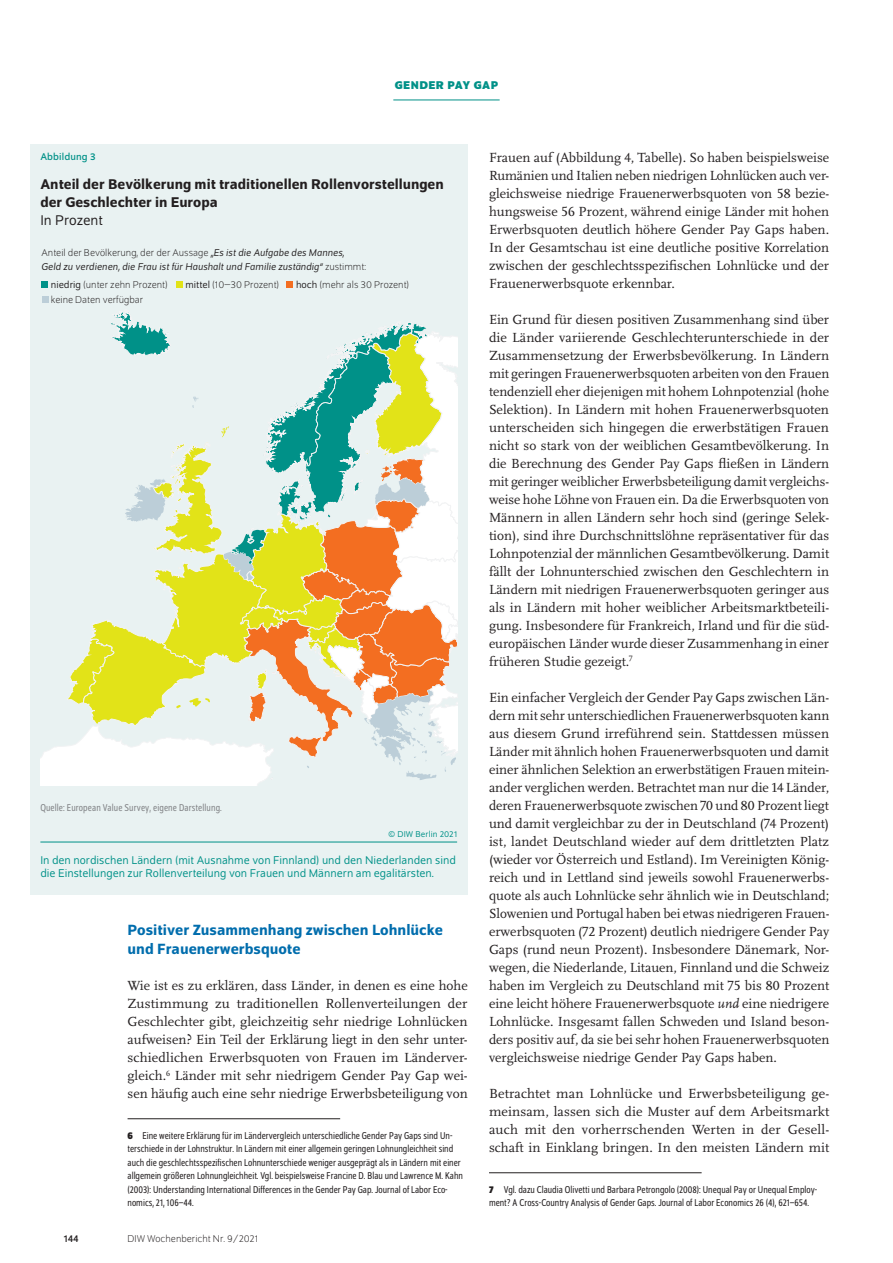
<style>
.page{position:relative;width:893px;height:1263px;background:#fff}
.page>*{position:absolute;margin:0;border:0;box-sizing:border-box;transform-origin:0 0}
.t1{font:500 15.75px/19.5px "Schumpeter";color:#006dad}
.t2{font:500 15px/18px "Schumpeter";color:#231f20}
.t3{font:15px "Schumpeter Blond";color:#231f20}
.t4{font:13.8px/18px "Scala Pro";color:#231f20;text-align:justify}
.t5{font:12px/13.5px "Schumpeter Blond";color:#009188}
.t6{font:700 12px "Schumpeter";color:#009188}
.t7{font:semi-condensed 10.5px/13.5px "Schumpeter Blond";color:#231f20}
.t8{font:300 10.5px "Schumpeter";color:#231f20}
.t9{font:italic 10.5px "Schumpeter Blond";color:#231f20}
.t10{font:semi-condensed 10.5px "Schumpeter Blond";letter-spacing:.01em;color:#808285}
.t11{font:10.5px "Schumpeter";letter-spacing:.01em;color:#009188}
.t12{font:10.5px "Schumpeter";color:#231f20}
.t13{font:9px "Schumpeter Blond";letter-spacing:.01em;color:#009188}
.s1{font-family:"Schumpeter Blond";font-weight:400;font-style:italic}
.s2{font-family:"Schumpeter";font-weight:300;font-style:normal}
.s3{font-family:"Schumpeter Blond";font-weight:400}
.s4{font-family:"Schumpeter";font-weight:700}
.s5{font-style:italic}
</style>
<div class="page">
<hr style="left:393px;top:100px;width:107px;height:1px;background:#009188">
<hr style="left:128px;top:1118px;width:212px;height:1px;background:#231f20">
<hr style="left:489px;top:1172px;width:213px;height:1px;background:#231f20">
<div style="left:30px;top:144px;width:438px;height:750px;background:#e9f2f2"></div>
<div style="left:287px;top:281px;width:6px;height:7px;background:#f36e21"></div>
<div style="left:42px;top:281px;width:6px;height:7px;background:#009188"></div>
<div style="left:176px;top:281px;width:7px;height:7px;background:#e2e318"></div>
<svg style="left:40px;top:297px;width:417px;height:489px"></svg>
<hr style="left:40px;top:842px;width:417px;height:1px;background:#009188">
<p class="t6" style="left:395px;top:79px;width:18px">GENDER</p>
<p class="t6" style="left:448px;top:79px;width:44px">PAY GAP</p>
<p class="t11" style="left:40px;top:151px;width:57px">Abbildung 3</p>
<p class="t2" style="left:40px;top:175px;width:405px">Anteil der Bevölkerung mit traditionellen Rollenvorstellungen der Geschlechter in Europa</p>
<p class="t3" style="left:40px;top:212px;width:64px">In Prozent</p>
<p class="t8" style="left:42px;top:248px;width:305px">Anteil der Bevölkerung, der der Aussage <span class="s1">„Es ist die Aufgabe des Mannes,</span></p>
<p class="t9" style="left:42px;top:261px;width:326px">Geld zu verdienen, die Frau ist für Haushalt und Familie zuständig“ <span class="s2">zustimmt:</span></p>
<p class="t8" style="left:51px;top:295px;width:94px">keine Daten verfügbar</p>
<p class="t8" style="left:51px;top:279px;width:119px"><span class="s3">niedrig</span> (unter zehn Prozent)</p>
<p class="t8" style="left:186px;top:279px;width:95px"><span class="s3">mittel</span> (10–30 Prozent)</p>
<p class="t8" style="left:296px;top:279px;width:115px"><span class="s3">hoch</span> (mehr als 30 Prozent)</p>
<p class="t10" style="left:40px;top:803px;width:183px">Quelle: European Value Survey, eigene Darstellung.</p>
<p class="t13" style="left:388px;top:830px;width:70px">© DIW Berlin 2021</p>
<p class="t5" style="left:40px;top:853px;width:417px">In den nordischen Ländern (mit Ausnahme von Finnland) und den Niederlanden sind die Einstellungen zur Rollenverteilung von Frauen und Männern am egalitärsten.</p>
<p class="t1" style="left:128px;top:920px;width:317px">Positiver Zusammenhang zwischen Lohnlücke und Frauenerwerbsquote</p>
<p class="t4" style="left:128px;top:976px;width:342px">Wie ist es zu erklären, dass Länder, in denen es eine hohe Zustimmung zu traditionellen Rollenverteilungen der Geschlechter gibt, gleichzeitig sehr niedrige Lohnlücken aufweisen? Ein Teil der Erklärung liegt in den sehr unter&shy;schiedlichen Erwerbsquoten von Frauen im Länderver&shy;gleich.<sup>6</sup> Länder mit sehr niedrigem Gender Pay Gap wei&shy;sen häufig auch eine sehr niedrige Erwerbsbeteiligung von</p>
<p class="t7" style="left:128px;top:1129px;width:337px"><span class="s4">6</span> Eine weitere Erklärung für im Ländervergleich unterschiedliche Gender Pay Gaps sind Un&shy;terschiede in der Lohnstruktur. In Ländern mit einer allgemein geringen Lohnungleichheit sind auch die geschlechtsspezifischen Lohnunterschiede weniger ausgeprägt als in Ländern mit einer allgemein größeren Lohnungleichheit. Vgl. beispielsweise Francine D. Blau und Lawrence M. Kahn (2003): Understanding International Differences in the Gender Pay Gap. Journal of Labor Eco&shy;nomics, 21, 106–44.</p>
<p class="t12" style="left:64px;top:1233px;width:16px">144</p>
<p class="t8" style="left:128px;top:1234px;width:132px">DIW Wochenbericht Nr. 9/2021</p>
<p class="t4" style="left:489px;top:148px;width:342px">Frauen auf (Abbildung 4, Tabelle). So haben beispielsweise Rumänien und Italien neben niedrigen Lohnlücken auch ver&shy;gleichsweise niedrige Frauenerwerbsquoten von 58 bezie&shy;hungsweise 56 Prozent, während einige Länder mit hohen Erwerbsquoten deutlich höhere Gender Pay Gaps haben.<br>In der Gesamtschau ist eine deutliche positive Korrelation zwischen der geschlechtsspezifischen Lohnlücke und der Frauenerwerbsquote erkennbar.</p>
<p class="t4" style="left:489px;top:310px;width:342px">Ein Grund für diesen positiven Zusammenhang sind über die Länder variierende Geschlechterunterschiede in der Zusammensetzung der Erwerbsbevölkerung. In Ländern mit geringen Frauenerwerbsquoten arbeiten von den Frauen tendenziell eher diejenigen mit hohem Lohnpotenzial (hohe Selektion). In Ländern mit hohen Frauenerwerbsquoten unterscheiden sich hingegen die erwerbstätigen Frauen nicht so stark von der weiblichen Gesamtbevölkerung. In die Berechnung des Gender Pay Gaps fließen in Ländern mit geringer weiblicher Erwerbsbeteiligung damit vergleichs&shy;weise hohe Löhne von Frauen ein. Da die Erwerbsquoten von Männern in allen Ländern sehr hoch sind (geringe Selek&shy;tion), sind ihre Durchschnittslöhne repräsentativer für das Lohnpotenzial der männlichen Gesamtbevölkerung. Damit fällt der Lohnunterschied zwischen den Geschlechtern in Ländern mit niedrigen Frauenerwerbsquoten geringer aus als in Ländern mit hoher weiblicher Arbeitsmarktbeteili&shy;gung. Insbesondere für Frankreich, Irland und für die süd&shy;europäischen Länder wurde dieser Zusammenhang in einer früheren Studie gezeigt.<sup>7</sup></p>
<p class="t4" style="left:489px;top:688px;width:342px">Ein einfacher Vergleich der Gender Pay Gaps zwischen Län&shy;dern mit sehr unterschiedlichen Frauenerwerbsquoten kann aus diesem Grund irreführend sein. Stattdessen müssen Länder mit ähnlich hohen Frauenerwerbsquoten und damit einer ähnlichen Selektion an erwerbstätigen Frauen mitein&shy;ander verglichen werden. Betrachtet man nur die 14 Länder, deren Frauenerwerbsquote zwischen 70 und 80 Prozent liegt und damit vergleichbar zu der in Deutschland (74 Prozent) ist, landet Deutschland wieder auf dem drittletzten Platz (wieder vor Österreich und Estland). Im Vereinigten König&shy;reich und in Lettland sind jeweils sowohl Frauenerwerbs&shy;quote als auch Lohnlücke sehr ähnlich wie in Deutschland; Slowenien und Portugal haben bei etwas niedrigeren Frauen&shy;erwerbsquoten (72 Prozent) deutlich niedrigere Gender Pay Gaps (rund neun Prozent). Insbesondere Dänemark, Nor&shy;wegen, die Niederlande, Litauen, Finnland und die Schweiz haben im Vergleich zu Deutschland mit 75 bis 80 Prozent eine leicht höhere Frauenerwerbsquote <span class="s5">und</span> eine niedrigere Lohnlücke. Insgesamt fallen Schweden und Island beson&shy;ders positiv auf, da sie bei sehr hohen Frauenerwerbsquoten vergleichsweise niedrige Gender Pay Gaps haben.</p>
<p class="t4" style="left:489px;top:1084px;width:342px">Betrachtet man Lohnlücke und Erwerbsbeteiligung ge&shy;meinsam, lassen sich die Muster auf dem Arbeitsmarkt auch mit den vorherrschenden Werten in der Gesell&shy;schaft in Einklang bringen. In den meisten Ländern mit</p>
<p class="t7" style="left:489px;top:1183px;width:330px"><span class="s4">7</span> Vgl. dazu Claudia Olivetti und Barbara Petrongolo (2008): Unequal Pay or Unequal Employ&shy;ment? A Cross-Country Analysis of Gender Gaps. Journal of Labor Economics 26 (4), 621–654.</p>
</div>
